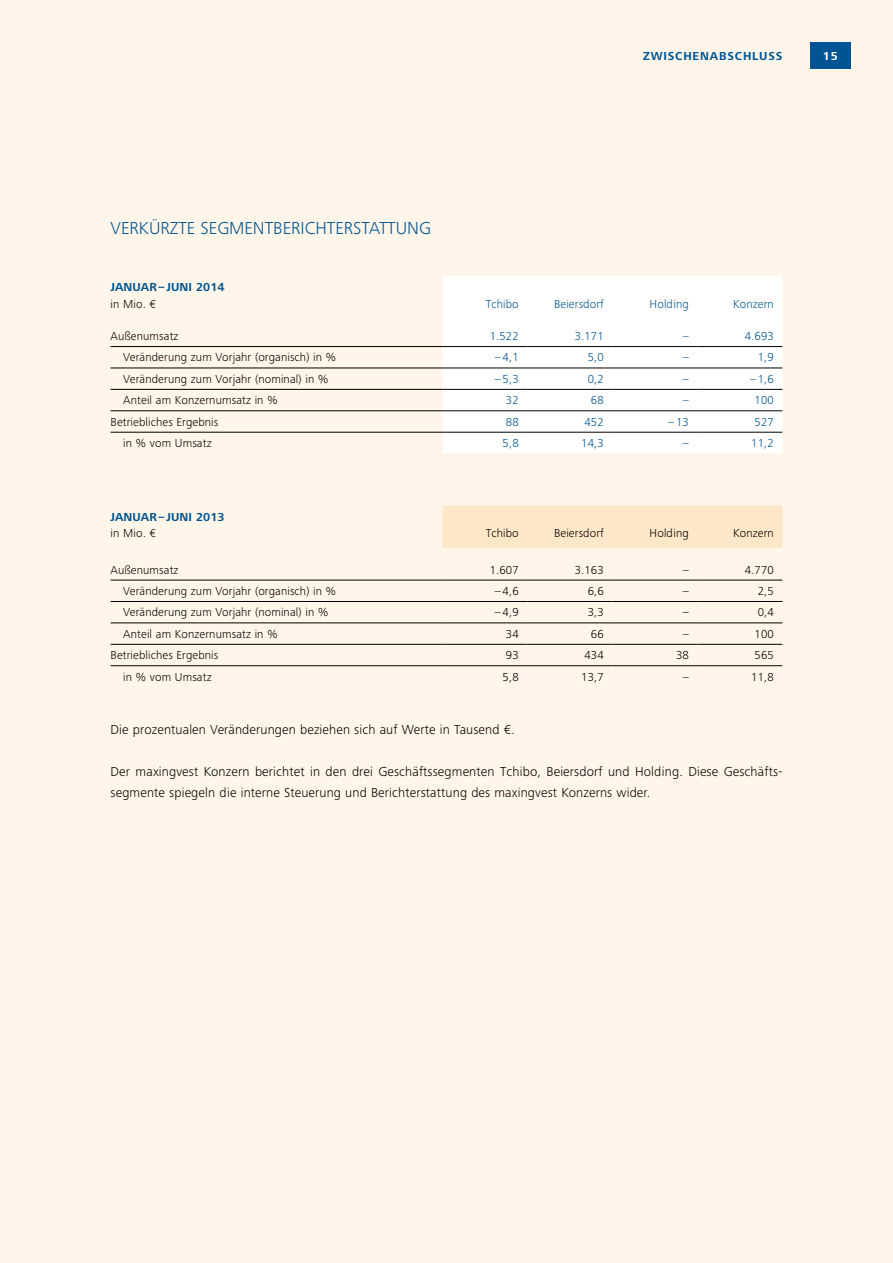
<style>
.page{position:relative;width:893px;height:1263px;background:#fff6e9}
.page>*{position:absolute;margin:0;border:0;box-sizing:border-box;transform-origin:0 0}
.t1{font:300 18px "Frutiger Next Pro";color:#005493}
.t2{font:300 13.5px/21.3px "Frutiger Next Pro";letter-spacing:.01em;color:#000}
.t3{font:300 12px "Frutiger Next Pro";letter-spacing:.01em;color:#000}
.t4{font:300 12px "Frutiger Next Pro";letter-spacing:.01em;color:#005493}
.t5{font:700 12px "Frutiger Next Pro";letter-spacing:.01em;color:#005493}
.t6{font:700 12px "Frutiger Next Pro";letter-spacing:.07em;color:#005493}
.t7{font:700 12px "Frutiger Next Pro";color:#fff}
</style>
<div class="page">
<div style="left:810px;top:43px;width:40px;height:26px;background:#005493"></div>
<div style="left:442px;top:276px;width:340px;height:177px;background:#fff"></div>
<hr style="left:111px;top:346px;width:331px;height:1px;background:#000">
<hr style="left:442px;top:346px;width:85px;height:1px;background:#000">
<hr style="left:527px;top:346px;width:85px;height:1px;background:#000">
<hr style="left:612px;top:346px;width:85px;height:1px;background:#000">
<hr style="left:697px;top:346px;width:85px;height:1px;background:#000">
<hr style="left:111px;top:368px;width:331px;height:1px;background:#000">
<hr style="left:442px;top:368px;width:85px;height:1px;background:#000">
<hr style="left:527px;top:368px;width:85px;height:1px;background:#000">
<hr style="left:612px;top:368px;width:85px;height:1px;background:#000">
<hr style="left:697px;top:368px;width:85px;height:1px;background:#000">
<hr style="left:111px;top:389px;width:331px;height:1px;background:#000">
<hr style="left:442px;top:389px;width:85px;height:1px;background:#000">
<hr style="left:527px;top:389px;width:85px;height:1px;background:#000">
<hr style="left:612px;top:389px;width:85px;height:1px;background:#000">
<hr style="left:697px;top:389px;width:85px;height:1px;background:#000">
<hr style="left:111px;top:410px;width:331px;height:1px;background:#000">
<hr style="left:442px;top:410px;width:85px;height:1px;background:#000">
<hr style="left:527px;top:410px;width:85px;height:1px;background:#000">
<hr style="left:612px;top:410px;width:85px;height:1px;background:#000">
<hr style="left:697px;top:410px;width:85px;height:1px;background:#000">
<hr style="left:111px;top:432px;width:331px;height:1px;background:#000">
<hr style="left:442px;top:432px;width:85px;height:1px;background:#000">
<hr style="left:527px;top:432px;width:85px;height:1px;background:#000">
<hr style="left:612px;top:432px;width:85px;height:1px;background:#000">
<hr style="left:697px;top:432px;width:85px;height:1px;background:#000">
<div style="left:442px;top:506px;width:340px;height:42px;background:#fee7c8"></div>
<hr style="left:111px;top:580px;width:331px;height:1px;background:#000">
<hr style="left:442px;top:580px;width:85px;height:1px;background:#000">
<hr style="left:527px;top:580px;width:85px;height:1px;background:#000">
<hr style="left:612px;top:580px;width:85px;height:1px;background:#000">
<hr style="left:697px;top:580px;width:85px;height:1px;background:#000">
<hr style="left:111px;top:601px;width:331px;height:1px;background:#000">
<hr style="left:442px;top:601px;width:85px;height:1px;background:#000">
<hr style="left:527px;top:601px;width:85px;height:1px;background:#000">
<hr style="left:612px;top:601px;width:85px;height:1px;background:#000">
<hr style="left:697px;top:601px;width:85px;height:1px;background:#000">
<hr style="left:111px;top:623px;width:331px;height:1px;background:#000">
<hr style="left:442px;top:623px;width:85px;height:1px;background:#000">
<hr style="left:527px;top:623px;width:85px;height:1px;background:#000">
<hr style="left:612px;top:623px;width:85px;height:1px;background:#000">
<hr style="left:697px;top:623px;width:85px;height:1px;background:#000">
<hr style="left:111px;top:644px;width:331px;height:1px;background:#000">
<hr style="left:442px;top:644px;width:85px;height:1px;background:#000">
<hr style="left:527px;top:644px;width:85px;height:1px;background:#000">
<hr style="left:612px;top:644px;width:85px;height:1px;background:#000">
<hr style="left:697px;top:644px;width:85px;height:1px;background:#000">
<hr style="left:111px;top:665px;width:331px;height:1px;background:#000">
<hr style="left:442px;top:665px;width:85px;height:1px;background:#000">
<hr style="left:527px;top:665px;width:85px;height:1px;background:#000">
<hr style="left:612px;top:665px;width:85px;height:1px;background:#000">
<hr style="left:697px;top:665px;width:85px;height:1px;background:#000">
<h1 class="t1" style="left:111px;top:218px;width:322px">VERKÜRZTE SEGMENTBERICHTERSTATTUNG</h1>
<p class="t6" style="left:643px;top:49px;width:141px">ZWISCHENABSCHLUSS</p>
<p class="t7" style="left:823px;top:49px;width:16px">15</p>
<p class="t5" style="left:111px;top:281px;width:116px">JANUAR– JUNI 2014</p>
<p class="t3" style="left:111px;top:297px;width:47px">in Mio. €</p>
<p class="t4" style="left:486px;top:297px;width:35px">Tchibo</p>
<p class="t4" style="left:554px;top:297px;width:51px">Beiersdorf</p>
<p class="t4" style="left:650px;top:297px;width:41px">Holding</p>
<p class="t4" style="left:733px;top:297px;width:42px">Konzern</p>
<p class="t3" style="left:111px;top:329px;width:69px">Außenumsatz</p>
<p class="t4" style="left:490px;top:329px;width:31px">1.522</p>
<p class="t4" style="left:575px;top:329px;width:31px">3.171</p>
<p class="t4" style="left:683px;top:329px;width:7px">–</p>
<p class="t4" style="left:745px;top:329px;width:31px">4.693</p>
<p class="t3" style="left:123px;top:350px;width:214px">Veränderung zum Vorjahr (organisch) in %</p>
<p class="t4" style="left:495px;top:350px;width:25px">– 4,1</p>
<p class="t4" style="left:588px;top:350px;width:18px">5,0</p>
<p class="t4" style="left:683px;top:350px;width:7px">–</p>
<p class="t4" style="left:758px;top:350px;width:18px">1,9</p>
<p class="t3" style="left:123px;top:372px;width:206px">Veränderung zum Vorjahr (nominal) in %</p>
<p class="t4" style="left:495px;top:372px;width:25px">– 5,3</p>
<p class="t4" style="left:588px;top:372px;width:18px">0,2</p>
<p class="t4" style="left:683px;top:372px;width:7px">–</p>
<p class="t4" style="left:750px;top:372px;width:25px">– 1,6</p>
<p class="t3" style="left:123px;top:393px;width:156px">Anteil am Konzernumsatz in %</p>
<p class="t4" style="left:506px;top:393px;width:14px">32</p>
<p class="t4" style="left:591px;top:393px;width:14px">68</p>
<p class="t4" style="left:683px;top:393px;width:7px">–</p>
<p class="t4" style="left:755px;top:393px;width:21px">100</p>
<p class="t3" style="left:111px;top:415px;width:109px">Betriebliches Ergebnis</p>
<p class="t4" style="left:506px;top:415px;width:14px">88</p>
<p class="t4" style="left:584px;top:415px;width:21px">452</p>
<p class="t4" style="left:668px;top:415px;width:22px">–13</p>
<p class="t4" style="left:755px;top:415px;width:21px">527</p>
<p class="t3" style="left:123px;top:436px;width:90px">in % vom Umsatz</p>
<p class="t4" style="left:503px;top:436px;width:18px">5,8</p>
<p class="t4" style="left:581px;top:436px;width:24px">14,3</p>
<p class="t4" style="left:683px;top:436px;width:7px">–</p>
<p class="t4" style="left:751px;top:436px;width:24px">11,2</p>
<p class="t5" style="left:111px;top:510px;width:116px">JANUAR– JUNI 2013</p>
<p class="t3" style="left:111px;top:526px;width:47px">in Mio. €</p>
<p class="t3" style="left:486px;top:526px;width:35px">Tchibo</p>
<p class="t3" style="left:554px;top:526px;width:51px">Beiersdorf</p>
<p class="t3" style="left:650px;top:526px;width:41px">Holding</p>
<p class="t3" style="left:733px;top:526px;width:42px">Konzern</p>
<p class="t3" style="left:111px;top:563px;width:69px">Außenumsatz</p>
<p class="t3" style="left:490px;top:563px;width:31px">1.607</p>
<p class="t3" style="left:575px;top:563px;width:31px">3.163</p>
<p class="t3" style="left:745px;top:563px;width:31px">4.770</p>
<p class="t3" style="left:123px;top:584px;width:214px">Veränderung zum Vorjahr (organisch) in %</p>
<p class="t3" style="left:495px;top:584px;width:25px">– 4,6</p>
<p class="t3" style="left:588px;top:584px;width:18px">6,6</p>
<p class="t3" style="left:683px;top:584px;width:7px">–</p>
<p class="t3" style="left:758px;top:584px;width:18px">2,5</p>
<p class="t3" style="left:123px;top:605px;width:206px">Veränderung zum Vorjahr (nominal) in %</p>
<p class="t3" style="left:495px;top:605px;width:25px">– 4,9</p>
<p class="t3" style="left:588px;top:605px;width:18px">3,3</p>
<p class="t3" style="left:683px;top:605px;width:7px">–</p>
<p class="t3" style="left:758px;top:605px;width:18px">0,4</p>
<p class="t3" style="left:123px;top:627px;width:156px">Anteil am Konzernumsatz in %</p>
<p class="t3" style="left:506px;top:627px;width:14px">34</p>
<p class="t3" style="left:591px;top:627px;width:14px">66</p>
<p class="t3" style="left:683px;top:627px;width:7px">–</p>
<p class="t3" style="left:755px;top:627px;width:21px">100</p>
<p class="t3" style="left:111px;top:648px;width:109px">Betriebliches Ergebnis</p>
<p class="t3" style="left:506px;top:648px;width:14px">93</p>
<p class="t3" style="left:584px;top:648px;width:21px">434</p>
<p class="t3" style="left:676px;top:648px;width:14px">38</p>
<p class="t3" style="left:755px;top:648px;width:21px">565</p>
<p class="t3" style="left:123px;top:670px;width:90px">in % vom Umsatz</p>
<p class="t3" style="left:503px;top:670px;width:18px">5,8</p>
<p class="t3" style="left:581px;top:670px;width:24px">13,7</p>
<p class="t3" style="left:683px;top:670px;width:7px">–</p>
<p class="t3" style="left:751px;top:670px;width:24px">11,8</p>
<p class="t2" style="left:111px;top:718px;width:406px">Die prozentualen Veränderungen beziehen sich auf Werte in Tausend €.</p>
<p class="t2" style="left:111px;top:761px;width:672px">Der maxingvest Konzern berichtet in den drei Geschäftssegmenten Tchibo, Beiersdorf und Holding. Diese Geschäfts&shy;segmente spiegeln die interne Steuerung und Berichterstattung des maxingvest Konzerns wider.</p>
</div>
